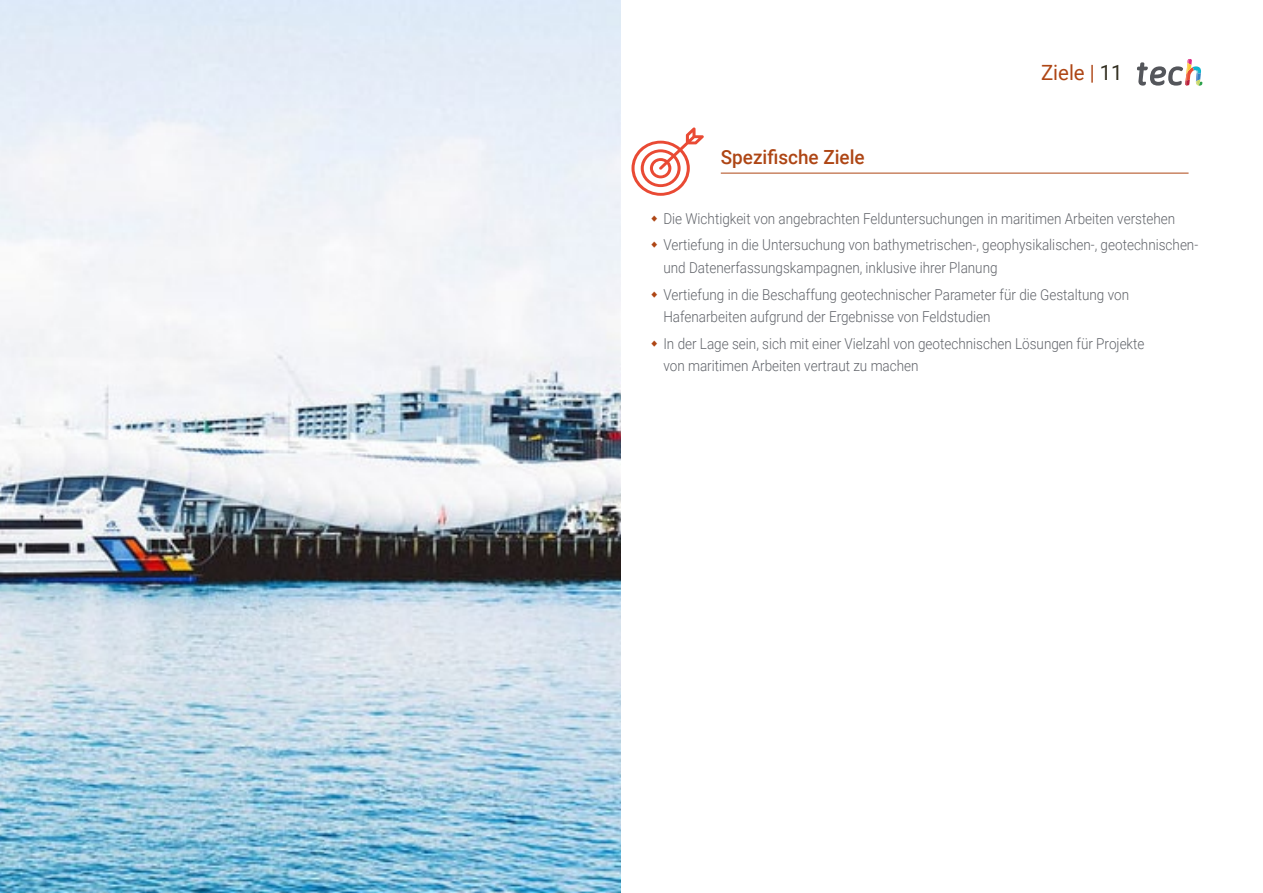
<style>
.page{position:relative;width:1263px;height:893px;background:#fff}
.page>*{position:absolute;margin:0;border:0;box-sizing:border-box;transform-origin:0 0}
.t1{font:21px "Roboto";color:#ae4615}
.t2{font:500 19.5px "Roboto";color:#ae4615}
.t3{font:300 15px/26.7px "Roboto";color:#61646a;scale:.9 1}
.s1{color:#312e20}
</style>
<div class="page">
<hr style="left:721px;top:173px;width:467px;height:1px;background:#ae4615">
<svg style="left:631px;top:127px;width:73px;height:69px"></svg>
<img style="left:0;top:0;width:621px;height:893px">
<svg style="left:1137px;top:59px;width:65px;height:27px"></svg>
<h2 class="t2" style="left:721px;top:144px;width:145px">Spezifische Ziele</h2>
<h1 class="t1" style="left:1041px;top:57px;width:83px">Ziele | <span class="s1">11</span></h1>
<p class="t3" style="left:663px;top:204px;width:596px">Die Wichtigkeit von angebrachten Felduntersuchungen in maritimen Arbeiten verstehen<br>Vertiefung in die Untersuchung von bathymetrischen-, geophysikalischen-, geotechnischen-</p>
<p class="t3" style="left:663px;top:254px;width:519px">und Datenerfassungskampagnen, inklusive ihrer Planung<br>Vertiefung in die Beschaffung geotechnischer Parameter für die Gestaltung von</p>
<p class="t3" style="left:663px;top:303px;width:536px">Hafenarbeiten aufgrund der Ergebnisse von Feldstudien<br>In der Lage sein, sich mit einer Vielzahl von geotechnischen Lösungen für Projekte</p>
<p class="t3" style="left:663px;top:352px;width:285px">von maritimen Arbeiten vertraut zu machen</p>
</div>
